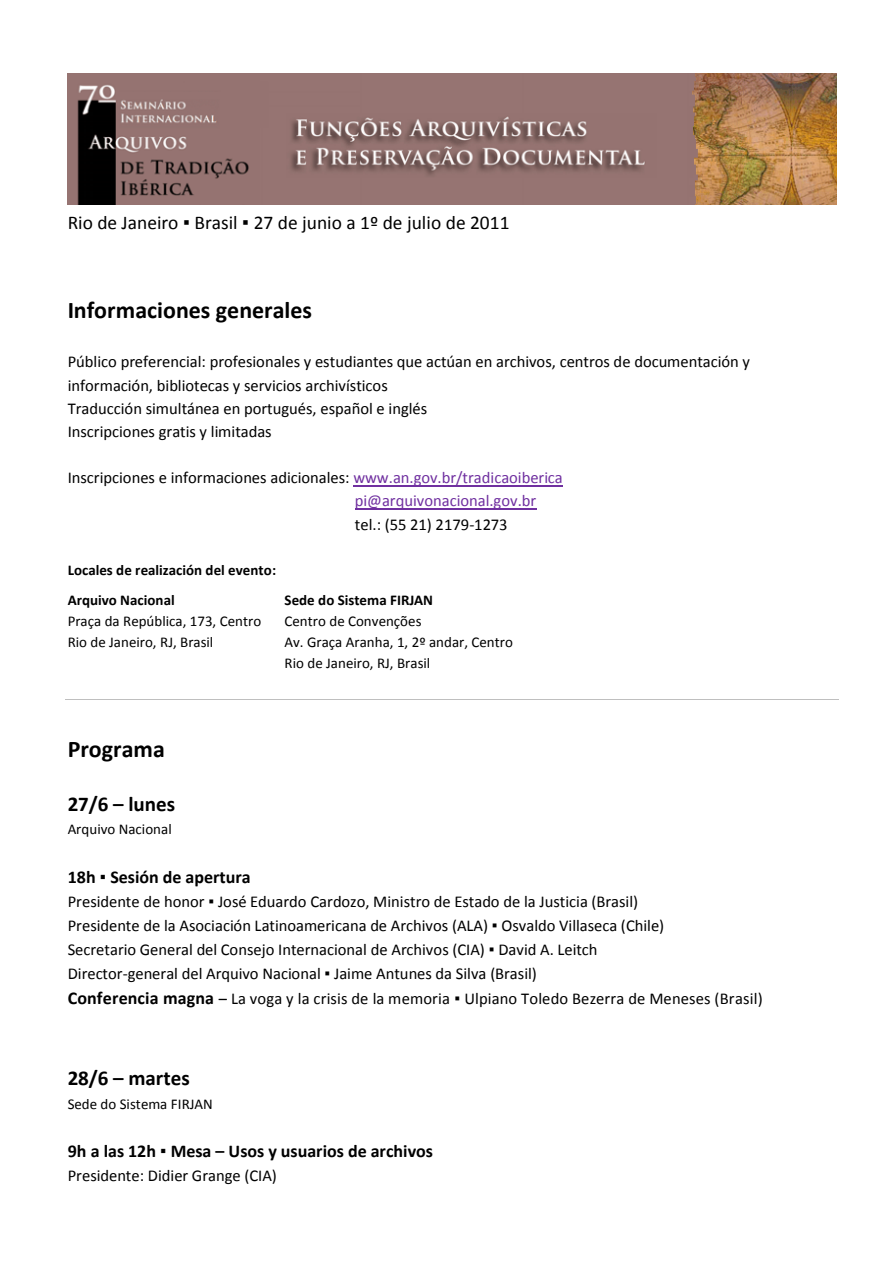
<style>
.page{position:relative;width:893px;height:1263px;background:#fff}
.page>*{position:absolute;margin:0;border:0;box-sizing:border-box;transform-origin:0 0}
.t1{font:700 24px "Calibri";color:#000}
.t2{font:700 21px "Calibri";color:#000}
.t3{font:19.5px "Calibri";color:#000}
.t4{font:700 18px "Calibri";color:#000}
.t5{font:16.5px/23.2px "Calibri";color:#000}
.t6{font:16.5px "Calibri";color:#7030a0}
.t7{font:15px "Calibri";color:#000}
.t8{font:700 15px "Calibri";color:#000}
.s1{font-family:"Century Gothic"}
.s2{color:#7030a0}
.s3{font-weight:700;font-size:18px}
</style>
<div class="page">
<img style="left:68px;top:74px;width:768px;height:131px">
<hr style="left:353px;top:485px;width:210px;height:1px;background:#7030a0">
<hr style="left:355px;top:508px;width:181px;height:1px;background:#7030a0">
<hr style="left:66px;top:700px;width:773px;height:1px;background:#bfbfbf">
<p class="t3" style="left:68px;top:215px;width:443px">Rio de Janeiro <span class="s1">▪</span> Brasil <span class="s1">▪</span> 27 de junio a 1º de julio de 2011</p>
<p class="t1" style="left:68px;top:300px;width:246px">Informaciones generales</p>
<p class="t5" style="left:68px;top:352px;width:684px">Público preferencial: profesionales y estudiantes que actúan en archivos, centros de documentación y información, bibliotecas y servicios archivísticos</p>
<p class="t5" style="left:68px;top:398px;width:361px">Traducción simultánea en portugués, español e inglés</p>
<p class="t5" style="left:68px;top:421px;width:206px">Inscripciones gratis y limitadas</p>
<p class="t5" style="left:68px;top:468px;width:497px">Inscripciones e informaciones adicionales: <span class="s2">www.an.gov.br/tradicaoiberica</span></p>
<p class="t6" style="left:355px;top:494px;width:183px">pi@arquivonacional.gov.br</p>
<p class="t5" style="left:355px;top:514px;width:154px">tel.: (55 21) 2179-1273</p>
<p class="t8" style="left:68px;top:564px;width:210px">Locales de realización del evento:</p>
<p class="t8" style="left:68px;top:593px;width:109px">Arquivo Nacional</p>
<p class="t7" style="left:68px;top:615px;width:195px">Praça da República, 173, Centro</p>
<p class="t7" style="left:68px;top:636px;width:147px">Rio de Janeiro, RJ, Brasil</p>
<p class="t8" style="left:285px;top:593px;width:150px">Sede do Sistema FIRJAN</p>
<p class="t7" style="left:285px;top:615px;width:138px">Centro de Convenções</p>
<p class="t7" style="left:285px;top:636px;width:230px">Av. Graça Aranha, 1, 2º andar, Centro</p>
<p class="t7" style="left:285px;top:657px;width:147px">Rio de Janeiro, RJ, Brasil</p>
<p class="t1" style="left:68px;top:739px;width:99px">Programa</p>
<p class="t2" style="left:68px;top:795px;width:109px">27/6 – lunes</p>
<p class="t7" style="left:68px;top:823px;width:106px">Arquivo Nacional</p>
<p class="t4" style="left:68px;top:869px;width:185px">18h <span class="s1">▪</span> Sesión de apertura</p>
<p class="t5" style="left:68px;top:891px;width:572px">Presidente de honor <span class="s1">▪</span> José Eduardo Cardozo, Ministro de Estado de la Justicia (Brasil)</p>
<p class="t5" style="left:68px;top:915px;width:598px">Presidente de la Asociación Latinoamericana de Archivos (ALA) <span class="s1">▪</span> Osvaldo Villaseca (Chile)</p>
<p class="t5" style="left:68px;top:939px;width:531px">Secretario General del Consejo Internacional de Archivos (CIA) <span class="s1">▪</span> David A. Leitch</p>
<p class="t5" style="left:68px;top:964px;width:471px">Director-general del Arquivo Nacional <span class="s1">▪</span> Jaime Antunes da Silva (Brasil)</p>
<p class="t5" style="left:68px;top:988px;width:697px"><span class="s3">Conferencia magna</span> – La voga y la crisis de la memoria <span class="s1">▪</span> Ulpiano Toledo Bezerra de Meneses (Brasil)</p>
<p class="t2" style="left:68px;top:1069px;width:124px">28/6 – martes</p>
<p class="t7" style="left:68px;top:1097px;width:147px">Sede do Sistema FIRJAN</p>
<p class="t4" style="left:68px;top:1143px;width:367px">9h a las 12h <span class="s1">▪</span> Mesa – Usos y usuarios de archivos</p>
<p class="t5" style="left:68px;top:1165px;width:211px">Presidente: Didier Grange (CIA)</p>
</div>
